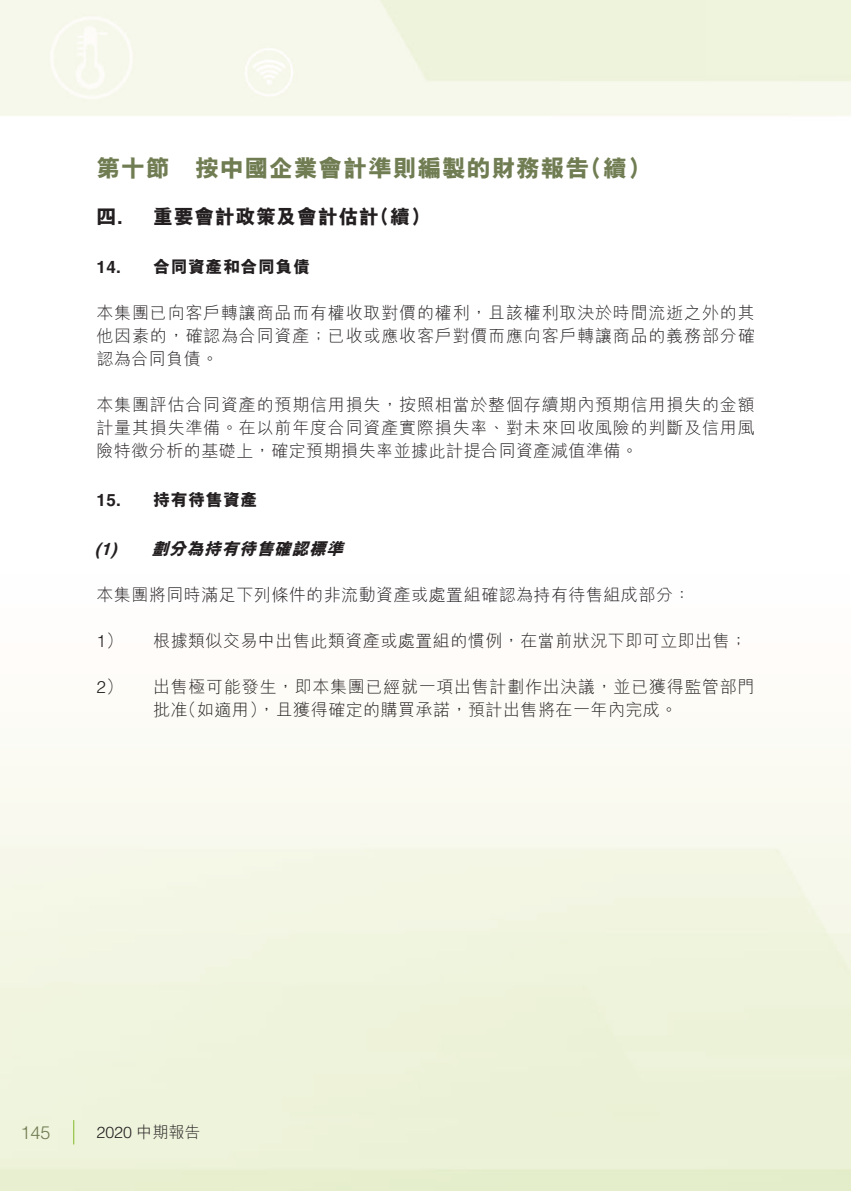
<style>
.page{position:relative;width:851px;height:1191px;background:#fff}
.page>*{position:absolute;margin:0;border:0;box-sizing:border-box;transform-origin:0 0}
.t1{font:800 24px "M Hei HK";letter-spacing:.03em;color:#707c52}
.t2{font:800 20px "M Hei HK";letter-spacing:.03em;color:#231f20}
.t3{font:300 18px "Helvetica LT Std";color:#707c52}
.t4{font:300 17px/23px "M Hei HK";letter-spacing:.03em;color:#231f20;text-align:justify}
.t5{font:800 17px "M Hei HK";letter-spacing:.03em;color:#231f20}
.t6{font:italic 800 17px "M Hei HK";color:#231f20}
.t7{font:700 17px "Helvetica LT Std";color:#231f20}
.t8{font:italic 700 17px "Helvetica LT Std";color:#231f20}
.t9{font:300 16px "Helvetica LT Std";color:#231f20}
.s1{font-family:"Helvetica LT Std";font-weight:700}
.s2{font-family:"Helvetica LT Std"}
.s3{font-family:"M Hei HK"}
</style>
<div class="page">
<svg style="left:73px;top:1120px;width:1px;height:24px"></svg>
<h1 class="t1" style="left:96px;top:156px;width:75px">第十節</h1>
<h1 class="t1" style="left:195px;top:156px;width:396px">按中國企業會計準則編製的財務報告</h1>
<h1 class="t1" style="left:578px;top:156px;width:74px">（續(</h1>
<p class="t2" style="left:96px;top:207px;width:28px">四<span class="s1">.</span></p>
<p class="t2" style="left:153px;top:207px;width:227px">重要會計政策及會計估計</p>
<p class="t2" style="left:370px;top:207px;width:62px">（續(</p>
<p class="t5" style="left:153px;top:258px;width:158px">合同資產和合同負債</p>
<p class="t7" style="left:96px;top:257px;width:26px">14.</p>
<p class="t4" style="left:96px;top:301px;width:659px">本集團已向客戶轉讓商品而有權收取對價的權利，且該權利取決於時間流逝之外的其他因素的，確認為合同資產；已收或應收客戶對價而應向客戶轉讓商品的義務部分確認為合同負債。</p>
<p class="t4" style="left:96px;top:393px;width:659px">本集團評估合同資產的預期信用損失，按照相當於整個存續期內預期信用損失的金額計量其損失準備。在以前年度合同資產實際損失率、對未來回收風險的判斷及信用風險特徵分析的基礎上，確定預期損失率並據此計提合同資產減值準備。</p>
<p class="t5" style="left:153px;top:491px;width:106px">持有待售資產</p>
<p class="t7" style="left:96px;top:490px;width:26px">15.</p>
<p class="t6" style="left:151px;top:540px;width:198px">劃分為持有待售確認標準</p>
<p class="t8" style="left:95px;top:539px;width:23px">1(</p>
<p class="t4" style="left:96px;top:583px;width:595px">本集團將同時滿足下列條件的非流動資產或處置組確認為持有待售組成部分：</p>
<p class="t4" style="left:153px;top:629px;width:595px">根據類似交易中出售此類資產或處置組的慣例，在當前狀況下即可立即出售;</p>
<p class="t8" style="left:111px;top:539px;width:13px">)</p>
<p class="t4" style="left:96px;top:629px;width:28px">）<span class="s2">1</span></p>
<p class="t4" style="left:96px;top:675px;width:28px">）<span class="s2">2</span></p>
<p class="t4" style="left:153px;top:675px;width:603px">出售極可能發生，即本集團已經就一項出售計劃作出決議，並已獲得監管部門</p>
<p class="t4" style="left:179px;top:698px;width:499px">（如適用，）且獲得確定的購買承諾，預計出售將在一年內完成。</p>
<p class="t4" style="left:153px;top:698px;width:36px">批准</p>
<p class="t3" style="left:21px;top:1121px;width:32px">145</p>
<p class="t9" style="left:96px;top:1122px;width:106px">2020 <span class="s3">中期報告</span></p>
</div>
